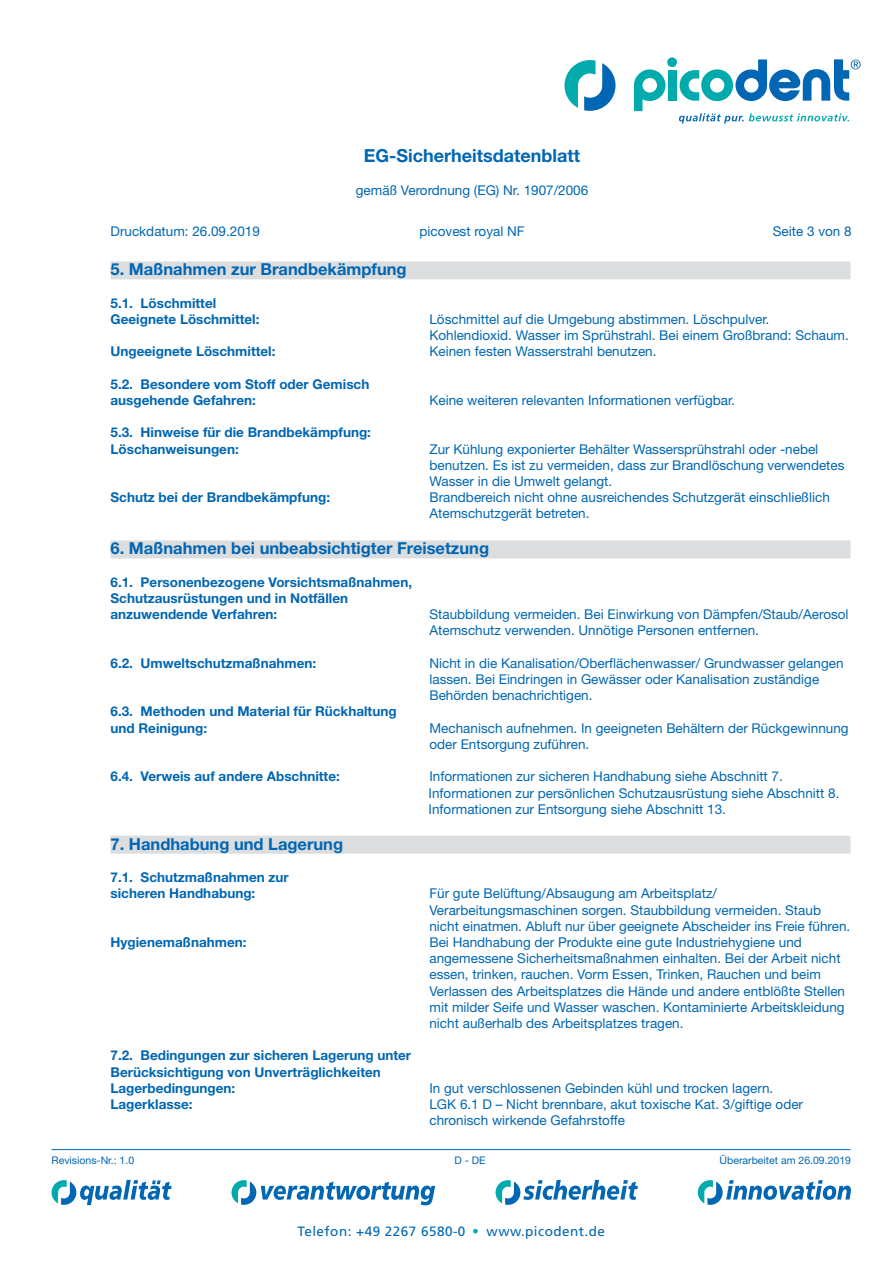
<style>
.page{position:relative;width:893px;height:1263px;background:#fff}
.page>*{position:absolute;margin:0;border:0;box-sizing:border-box;transform-origin:0 0}
.t1{font:39px "Frutiger LT Std";color:#00aaad}
.t2{font:700 18px "Helvetica Neue LT Std";color:#0166b3}
.t3{font:700 16.5px "Helvetica Neue LT Std";color:#0166b3}
.t4{font:13.5px/16.2px "Helvetica Neue LT Std";color:#0166b3}
.t5{font:700 13.5px/16.2px "Helvetica Neue LT Std";color:#0166b3}
.t6{font:13.5px "Frutiger LT Std";letter-spacing:.035em;color:#0166b3}
.t7{font:10.5px "Helvetica Neue LT Std";color:#0166b3}
</style>
<div class="page">
<svg style="left:52px;top:1180px;width:120px;height:25px"></svg>
<svg style="left:496px;top:1180px;width:142px;height:25px"></svg>
<svg style="left:698px;top:1180px;width:153px;height:25px"></svg>
<svg style="left:231px;top:1180px;width:204px;height:25px"></svg>
<svg style="left:634px;top:69px;width:32px;height:42px"></svg>
<div style="left:668px;top:70px;width:9px;height:31px;background:#00aaad"></div>
<div style="left:667px;top:57px;width:10px;height:10px;background:#00aaad;border-radius:50%"></div>
<svg style="left:564px;top:60px;width:51px;height:51px"></svg>
<svg style="left:679px;top:113px;width:170px;height:11px"></svg>
<svg style="left:680px;top:59px;width:181px;height:42px"></svg>
<hr style="left:52px;top:1149px;width:798px;height:1px;background:#0166b3">
<div style="left:111px;top:261px;width:739px;height:18px;background:#dcdddf"></div>
<div style="left:111px;top:540px;width:739px;height:18px;background:#dcdddf"></div>
<div style="left:111px;top:836px;width:739px;height:18px;background:#dcdddf"></div>
<h2 class="t2" style="left:364px;top:144px;width:218px">EG-Sicherheitsdatenblatt</h2>
<p class="t4" style="left:356px;top:182px;width:234px">gemäß Verordnung (EG) Nr. 1907/2006</p>
<p class="t4" style="left:111px;top:223px;width:151px">Druckdatum: 26.09.2019</p>
<p class="t4" style="left:420px;top:223px;width:107px">picovest royal NF</p>
<p class="t4" style="left:773px;top:223px;width:80px">Seite 3 von 8</p>
<p class="t3" style="left:111px;top:259px;width:298px">5. Maßnahmen zur Brandbekämpfung</p>
<p class="t5" style="left:111px;top:295px;width:150px">5.1. Löschmittel<br>Geeignete Löschmittel:</p>
<p class="t4" style="left:429px;top:311px;width:421px">Löschmittel auf die Umgebung abstimmen. Löschpulver.<br>Kohlendioxid. Wasser im Sprühstrahl. Bei einem Großbrand: Schaum.</p>
<p class="t5" style="left:111px;top:343px;width:166px">Ungeeignete Löschmittel:</p>
<p class="t4" style="left:429px;top:343px;width:229px">Keinen festen Wasserstrahl benutzen.</p>
<p class="t5" style="left:111px;top:376px;width:260px">5.2. Besondere vom Stoff oder Gemisch ausgehende Gefahren:</p>
<p class="t4" style="left:429px;top:392px;width:307px">Keine weiteren relevanten Informationen verfügbar.</p>
<p class="t5" style="left:111px;top:424px;width:262px">5.3. Hinweise für die Brandbekämpfung:<br>Löschanweisungen:</p>
<p class="t4" style="left:429px;top:441px;width:417px">Zur Kühlung exponierter Behälter Wassersprühstrahl oder -nebel benutzen. Es ist zu vermeiden, dass zur Brandlöschung verwendetes<br>Wasser in die Umwelt gelangt.</p>
<p class="t5" style="left:111px;top:489px;width:221px">Schutz bei der Brandbekämpfung:</p>
<p class="t4" style="left:429px;top:489px;width:402px">Brandbereich nicht ohne ausreichendes Schutzgerät einschließlich<br>Atemschutzgerät betreten.</p>
<p class="t3" style="left:111px;top:538px;width:380px">6. Maßnahmen bei unbeabsichtigter Freisetzung</p>
<p class="t5" style="left:111px;top:574px;width:303px">6.1. Personenbezogene Vorsichtsmaßnahmen,<br>Schutzausrüstungen und in Notfällen anzuwendende Verfahren:</p>
<p class="t4" style="left:429px;top:606px;width:421px">Staubbildung vermeiden. Bei Einwirkung von Dämpfen/Staub/Aerosol<br>Atemschutz verwenden. Unnötige Personen entfernen.</p>
<p class="t5" style="left:111px;top:655px;width:207px">6.2. Umweltschutzmaßnahmen:</p>
<p class="t4" style="left:429px;top:655px;width:416px">Nicht in die Kanalisation/Oberflächenwasser/ Grundwasser gelangen lassen. Bei Eindringen in Gewässer oder Kanalisation zuständige<br>Behörden benachrichtigen.</p>
<p class="t5" style="left:111px;top:703px;width:288px">6.3. Methoden und Material für Rückhaltung und Reinigung:</p>
<p class="t4" style="left:429px;top:720px;width:421px">Mechanisch aufnehmen. In geeigneten Behältern der Rückgewinnung oder Entsorgung zuführen.</p>
<p class="t5" style="left:111px;top:768px;width:231px">6.4. Verweis auf andere Abschnitte:</p>
<p class="t4" style="left:429px;top:768px;width:412px">Informationen zur sicheren Handhabung siehe Abschnitt 7.<br>Informationen zur persönlichen Schutzausrüstung siehe Abschnitt 8.<br>Informationen zur Entsorgung siehe Abschnitt 13.</p>
<p class="t3" style="left:111px;top:834px;width:234px">7. Handhabung und Lagerung</p>
<p class="t5" style="left:111px;top:869px;width:180px">7.1. Schutzmaßnahmen zur sicheren Handhabung:</p>
<p class="t4" style="left:429px;top:885px;width:422px">Für gute Belüftung/Absaugung am Arbeitsplatz/<br>Verarbeitungsmaschinen sorgen. Staubbildung vermeiden. Staub nicht einatmen. Abluft nur über geeignete Abscheider ins Freie führen.</p>
<p class="t5" style="left:111px;top:934px;width:137px">Hygienemaßnahmen:</p>
<p class="t4" style="left:429px;top:934px;width:417px">Bei Handhabung der Produkte eine gute Industriehygiene und angemessene Sicherheitsmaßnahmen einhalten. Bei der Arbeit nicht essen, trinken, rauchen. Vorm Essen, Trinken, Rauchen und beim Verlassen des Arbeitsplatzes die Hände und andere entblößte Stellen mit milder Seife und Wasser waschen. Kontaminierte Arbeitskleidung nicht außerhalb des Arbeitsplatzes tragen.</p>
<p class="t5" style="left:111px;top:1047px;width:302px">7.2. Bedingungen zur sicheren Lagerung unter<br>Berücksichtigung von Unverträglichkeiten<br>Lagerbedingungen:</p>
<p class="t4" style="left:429px;top:1080px;width:345px">In gut verschlossenen Gebinden kühl und trocken lagern.</p>
<p class="t5" style="left:111px;top:1096px;width:83px">Lagerklasse:</p>
<p class="t4" style="left:429px;top:1096px;width:375px">LGK 6.1 D – Nicht brennbare, akut toxische Kat. 3/giftige oder chronisch wirkende Gefahrstoffe</p>
<p class="t7" style="left:52px;top:1154px;width:84px">Revisions-Nr.: 1.0</p>
<p class="t7" style="left:454px;top:1154px;width:33px">D - DE</p>
<p class="t7" style="left:720px;top:1154px;width:133px">Überarbeitet am 26.09.2019</p>
<p class="t6" style="left:297px;top:1223px;width:170px">Telefon: +49 2267 6580-0</p>
<h1 class="t1" style="left:470px;top:1206px;width:12px">·</h1>
<p class="t6" style="left:487px;top:1223px;width:120px">www.picodent.de</p>
</div>
